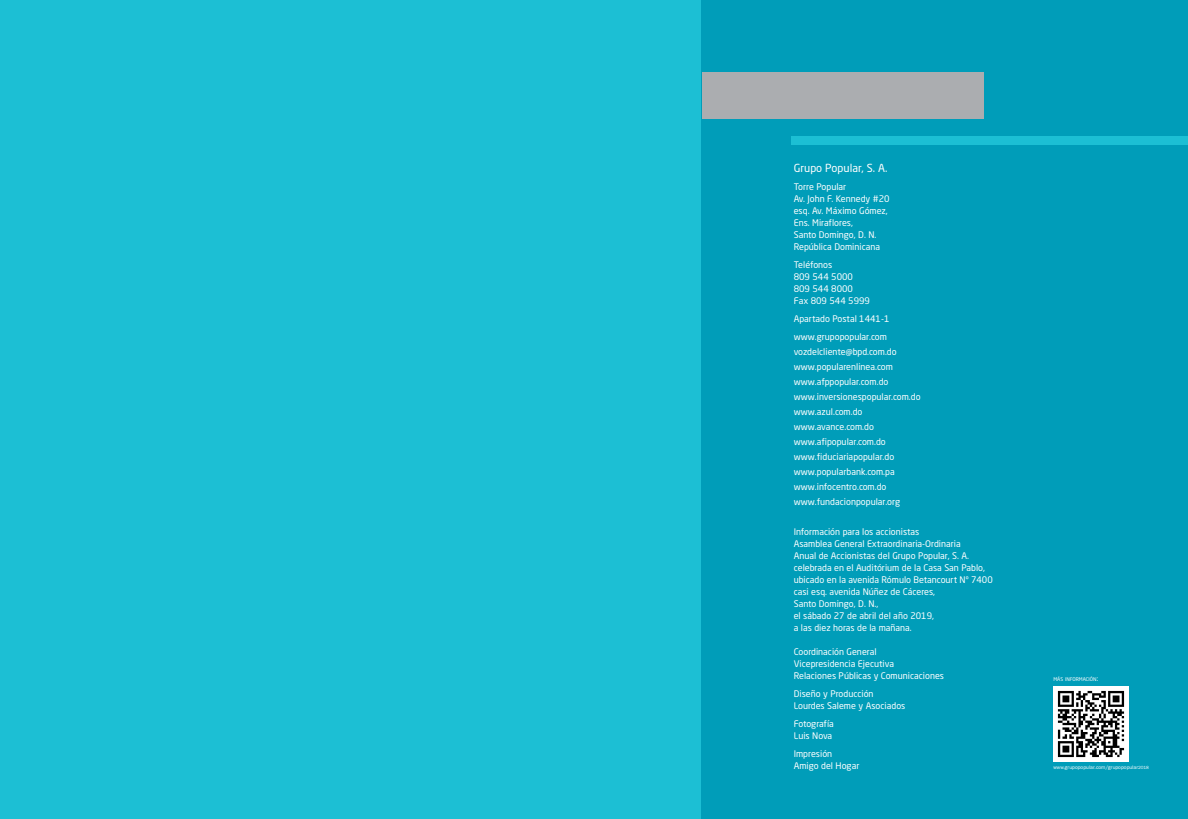
<style>
.page{position:relative;width:1188px;height:819px;background:#fff}
.page>*{position:absolute;margin:0;border:0;box-sizing:border-box;transform-origin:0 0}
.t1{font:11px "Neo Sans Std";color:#fff}
.t2{font:9px/12px "Neo Sans Std";color:#fff}
.t3{font:5.2px "Franklin Gothic";color:#fff}
.t4{font:5px "Neo Sans Std";color:#fff}
.s1{font-size:6.7px}
.s2{font-size:4.6px}
</style>
<div class="page">
<div style="left:595px;top:0;width:593px;height:819px;background:#1cbfd4"></div>
<div style="left:0;top:0;width:595px;height:819px;background:#1cbfd4"></div>
<div style="left:702px;top:0;width:486px;height:819px;background:#009db9"></div>
<div style="left:702px;top:72px;width:281px;height:46px;background:#abadb0"></div>
<div style="left:792px;top:136px;width:396px;height:9px;background:#1cbfd4"></div>
<img style="left:1054px;top:687px;width:74px;height:75px">
<p class="t1" style="left:794px;top:161px;width:95px">Grupo Popular, S. A.</p>
<p class="t2" style="left:794px;top:181px;width:97px">Torre Popular<br>Av. John F. Kennedy #20 esq. Av. Máximo Gómez,<br>Ens. Miraflores,<br>Santo Domingo, D. N.<br>República Dominicana</p>
<p class="t2" style="left:794px;top:259px;width:78px">Teléfonos<br>809 544 5000<br>809 544 8000<br>Fax 809 544 5999</p>
<p class="t2" style="left:794px;top:310px;width:97px;line-height:18px">Apartado Postal 1441-1 www.grupopopular.com</p>
<p class="t2" style="left:794px;top:344px;width:128px;line-height:15px">vozdelcliente@bpd.com.do www.popularenlinea.com www.afppopular.com.do www.inversionespopular.com.do www.azul.com.do www.avance.com.do www.afipopular.com.do www.fiduciariapopular.do www.popularbank.com.pa www.infocentro.com.do www.fundacionpopular.org</p>
<p class="t2" style="left:794px;top:526px;width:201px">Información para los accionistas<br>Asamblea General Extraordinaria-Ordinaria<br>Anual de Accionistas del Grupo Popular, S. A. celebrada en el Auditórium de la Casa San Pablo, ubicado en la avenida Rómulo Betancourt Nº 7400 casi esq. avenida Núñez de Cáceres,<br>Santo Domingo, D. N.,<br>el sábado 27 de abril del año 2019,<br>a las diez horas de la mañana.</p>
<p class="t2" style="left:794px;top:645px;width:152px">Coordinación General<br>Vicepresidencia Ejecutiva<br>Relaciones Públicas y Comunicaciones</p>
<p class="t2" style="left:794px;top:687px;width:113px">Diseño y Producción<br>Lourdes Saleme y Asociados</p>
<p class="t2" style="left:794px;top:717px;width:42px">Fotografía<br>Luis Nova</p>
<p class="t2" style="left:794px;top:747px;width:67px">Impresión<br>Amigo del Hogar</p>
<p class="t4" style="left:1054px;top:676px;width:46px">MÁS INFORMACIÓN<span class="s1">:</span></p>
<p class="t3" style="left:1054px;top:765px;width:97px">www.grupopopular.com/grupopopular<span class="s2">2018</span></p>
</div>
